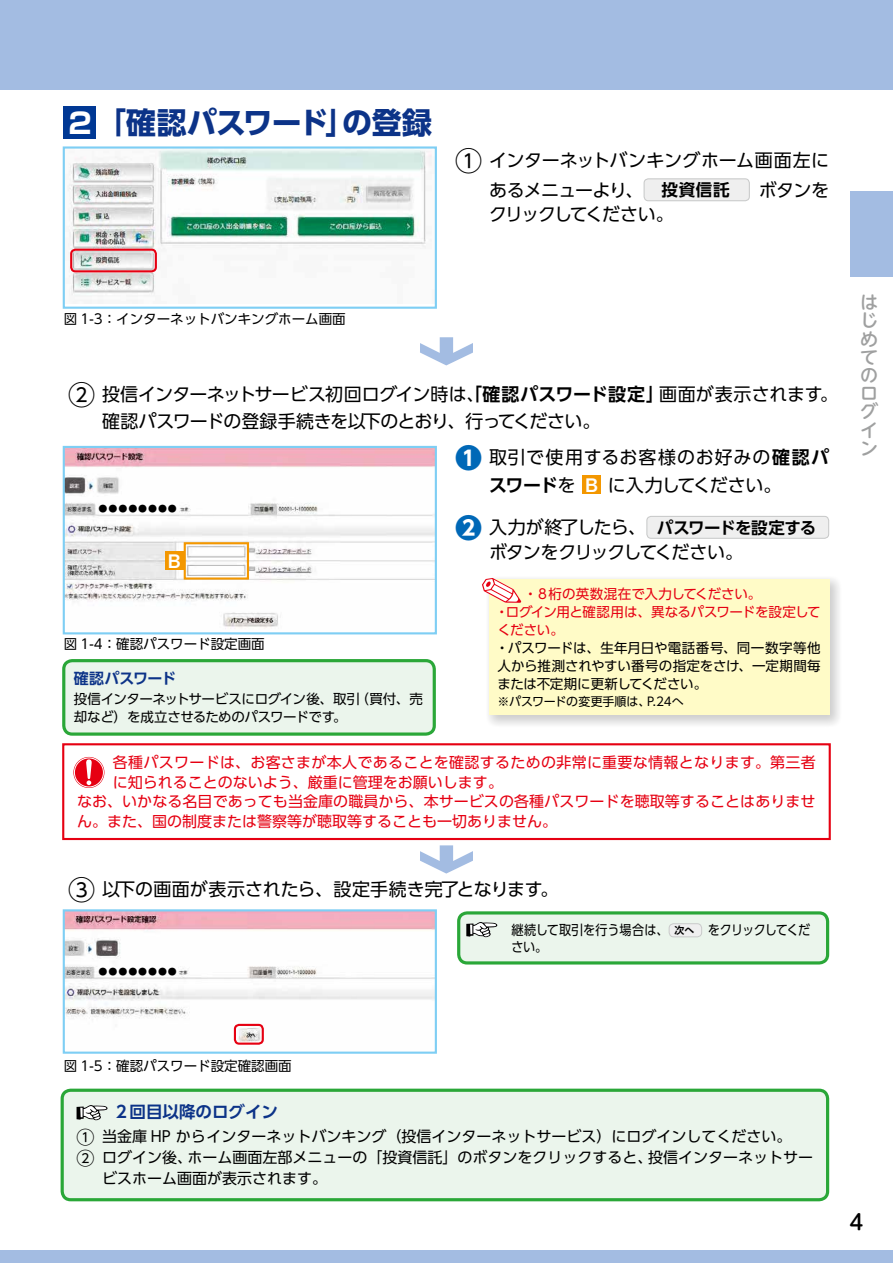
<style>
.page{position:relative;width:893px;height:1263px;background:#fff}
.page>*{position:absolute;margin:0;border:0;box-sizing:border-box;transform-origin:0 0}
.t1{font:700 30px "UD Shin Go Pro";letter-spacing:-.015em;color:#0c3388}
.t2{font:500 21px "UD Shin M Go Pro";color:#000}
.t3{font:18.6px "Midashi Go Pro MB31";color:#fff}
.t4{font:18px/29.5px "UD Shin Go Pro";letter-spacing:-.02em;color:#000}
.t5{font:18px/27.3px "UD Shin Go Pro";letter-spacing:.03em;color:#000}
.t6{font:18px "UD Shin Go Pro";letter-spacing:-.065em;color:#000}
.t7{font:18px "UD Shin Go Pro";letter-spacing:-.095em;color:#000}
.t8{font:500 18px "UD Shin M Go Pro";color:#9fa0a0}
.t9{font:700 16.5px "UD Shin Go Pro De";letter-spacing:-.035em;color:#000}
.t10{font:700 16.5px "UD Shin Go Pro De";color:#0c3388}
.t11{font:15px "UD Shin Go Pro";letter-spacing:.005em;color:#e60012}
.t12{font:15px "UD Shin Go Pro";color:#000}
.t13{font:700 15px "UD Shin Go Pro De";letter-spacing:-.02em;color:#0c3388}
.t14{font:13.5px/18px "UD Shin Go Pro";color:#000;text-align:justify}
.t15{font:13.5px/18px "UD Shin Go Pro";letter-spacing:-.025em;color:#000}
.t16{font:13.5px/18px "UD Shin Go Pro";letter-spacing:-.025em;color:#e60012}
.t17{font:13.5px/17.1px "UD Shin Go Pro";letter-spacing:-.02em;color:#000;scale:.9 1}
.t18{font:12px "UD Shin Go Pro";letter-spacing:-.01em;color:#000}
.t19{font:9px "Koz Min Pro";color:#000}
.s1{font-family:"Shin Go Pro";font-size:28.5px;color:#fff}
.s2{font-size:27px}
.s3{font-family:"UD Shin Go Pro De";font-weight:700;font-size:16.5px}
.s4{font-family:"UD Shin Go Pro De";font-weight:700}
.s5{font-weight:700;font-size:27px;color:#0068b7}
.s6{font-family:"Midashi Go Pro MB31";font-size:18.6px;color:#fff}
.s7{font-family:"UD Shin Go Pro";font-size:27px;color:#0068b7}
.s8{font-family:"UD Shin Go Pro";font-weight:400;font-size:18px}
.s9{font-family:"UD Shin Go Pro De";font-weight:700;font-size:9.9px}
.s10{font-size:18px}
</style>
<div class="page">
<div style="left:0;top:1250px;width:893px;height:13px;background:#a3bce2"></div>
<div style="left:0;top:0;width:893px;height:89px;background:#a3bce2"></div>
<div style="left:850px;top:191px;width:43px;height:85px;background:#a3bce2"></div>
<img style="left:68px;top:149px;width:364px;height:147px">
<div style="left:63px;top:146px;width:374px;height:163px;border:2px solid #7ecef4"></div>
<img style="left:66px;top:449px;width:368px;height:180px">
<div style="left:63px;top:446px;width:374px;height:188px;border:2px solid #7ecef4"></div>
<img style="left:66px;top:912px;width:368px;height:130px">
<div style="left:63px;top:909px;width:374px;height:145px;border:2px solid #7ecef4"></div>
<div style="left:64px;top:106px;width:32px;height:33px;background:#003894"></div>
<div style="left:644px;top:179px;width:105px;height:22px;background:#efefef;border-radius:4px"></div>
<div style="left:644px;top:178px;width:106px;height:23px;border:1px solid #c9caca;border-radius:4px"></div>
<div style="left:582px;top:475px;width:19px;height:19px;background:#f39700"></div>
<div style="left:647px;top:516px;width:182px;height:22px;background:#efefef;border-radius:4px"></div>
<div style="left:646px;top:516px;width:183px;height:23px;border:1px solid #c9caca;border-radius:4px"></div>
<div style="left:62px;top:743px;width:769px;height:97px;border:2px solid #e60012"></div>
<svg style="left:73px;top:757px;width:31px;height:31px"></svg>
<div style="left:165px;top:551px;width:19px;height:19px;background:#f39700"></div>
<div style="left:64px;top:661px;width:370px;height:73px;background:#ebf5ec;border-radius:9px"></div>
<div style="left:62px;top:659px;width:374px;height:77px;border:3px solid #2aa738;border-radius:9px"></div>
<div style="left:459px;top:913px;width:369px;height:50px;background:#ebf5ec;border-radius:9px"></div>
<svg style="left:466px;top:922px;width:31px;height:15px"></svg>
<div style="left:669px;top:924px;width:33px;height:13px;background:#efefef;border-radius:5px"></div>
<div style="left:669px;top:923px;width:33px;height:14px;border:1px solid #c9caca;border-radius:5px"></div>
<div style="left:457px;top:911px;width:372px;height:53px;border:3px solid #2aa738;border-radius:9px"></div>
<svg style="left:488px;top:578px;width:351px;height:147px"></svg>
<div style="left:489px;top:579px;width:340px;height:136px;background:#fffbc7"></div>
<svg style="left:482px;top:578px;width:39px;height:25px"></svg>
<div style="left:62px;top:1090px;width:766px;height:110px;background:#ebf5ec;border-radius:9px"></div>
<svg style="left:77px;top:1105px;width:31px;height:15px"></svg>
<div style="left:61px;top:1089px;width:768px;height:112px;border:3px solid #2aa738;border-radius:9px"></div>
<svg style="left:420px;top:845px;width:53px;height:28px"></svg>
<svg style="left:420px;top:337px;width:53px;height:28px"></svg>
<div style="left:184px;top:542px;width:65px;height:38px;border:2px solid #f39700"></div>
<div style="left:70px;top:249px;width:87px;height:23px;border:2px solid #e60012;border-radius:4px"></div>
<div style="left:234px;top:1024px;width:30px;height:21px;border:2px solid #e60012;border-radius:4px"></div>
<h1 class="t1" style="left:68px;top:98px;width:365px"><span class="s1">2</span> 「確認パスワード」の登録</h1>
<p class="t4" style="left:489px;top:145px;width:342px;text-indent:-34px"><span class="s2">①</span> インターネットバンキングホーム画面左にあるメニューより、 <span class="s3">投資信託</span></p>
<p class="t4" style="left:759px;top:174px;width:72px">ボタンを</p>
<p class="t7" style="left:489px;top:200px;width:186px">クリックしてください。</p>
<p class="t14" style="left:64px;top:310px;width:283px">図 1-3：インターネットバンキングホーム画面</p>
<p class="t4" style="left:102px;top:380px;width:738px;line-height:27px;text-indent:-34px"><span class="s2">②</span> 投信インターネットサービス初回ログイン時は<span class="s4">「</span>、<span class="s4">確認パスワード設定」</span>画面が表示されます。確認パスワードの登録手続きを以下のとおり、行ってください。</p>
<p class="t5" style="left:489px;top:443px;width:342px;text-indent:-34px"><span class="s5">❶</span> 取引で使用するお客様のお好みの<span class="s4">確認パスワード</span>を <span class="s6">B</span> に入力してください。</p>
<p class="t9" style="left:455px;top:514px;width:363px"><span class="s7">❷</span> <span class="s8">入力が終了したら、</span> パスワードを設定する</p>
<p class="t6" style="left:489px;top:537px;width:256px">ボタンをクリックしてください。</p>
<p class="t19" style="left:99px;top:503px;width:80px">●●●●●●●●</p>
<p class="t3" style="left:168px;top:546px;width:14px">B</p>
<p class="t14" style="left:64px;top:634px;width:202px">図 1-4：確認パスワード設定画面</p>
<p class="t13" style="left:74px;top:666px;width:104px">確認パスワード</p>
<p class="t15" style="left:74px;top:689px;width:351px">投信インターネットサービスにログイン後、取引（買付、売却など）を成立させるためのパスワードです。</p>
<p class="t16" style="left:495px;top:585px;width:327px;text-indent:29px">・８桁の英数混在で入力してください。<br>・ログイン用と確認用は、異なるパスワードを設定してください。</p>
<p class="t14" style="left:495px;top:639px;width:327px">・パスワードは、生年月日や電話番号、同一数字等他人から推測されやすい番号の指定をさけ、一定期間毎または不定期に更新してください。</p>
<p class="t18" style="left:497px;top:692px;width:188px">※パスワードの変更手順は、P.24へ</p>
<p class="t11" style="left:113px;top:750px;width:704px">各種パスワードは、お客さまが本人であることを確認するための非常に重要な情報となります。第三者</p>
<p class="t11" style="left:113px;top:770px;width:391px">に知られることのないよう、厳重に管理をお願いします。</p>
<p class="t11" style="left:77px;top:789px;width:740px">なお、いかなる名目であっても当金庫の職員から、本サービスの各種パスワードを聴取等することはありませ</p>
<p class="t11" style="left:77px;top:809px;width:481px">ん。また、国の制度または警察等が聴取等することも一切ありません。</p>
<p class="t4" style="left:68px;top:874px;width:492px"><span class="s2">③</span> 以下の画面が表示されたら、設定手続き完了となります。</p>
<p class="t19" style="left:99px;top:965px;width:80px">●●●●●●●●</p>
<p class="t17" style="left:511px;top:921px;width:334px">継続して取引を行う場合は、 <span class="s9">次へ</span> をクリックしてください。</p>
<p class="t8" style="left:860px;top:288px;width:19px">は</p>
<p class="t8" style="left:860px;top:306px;width:19px">じ</p>
<p class="t8" style="left:860px;top:324px;width:19px">め</p>
<p class="t8" style="left:860px;top:342px;width:19px">て</p>
<p class="t8" style="left:860px;top:360px;width:19px">の</p>
<p class="t8" style="left:860px;top:379px;width:19px">ロ</p>
<p class="t8" style="left:860px;top:397px;width:19px">グ</p>
<p class="t8" style="left:860px;top:415px;width:19px">イ</p>
<p class="t8" style="left:860px;top:433px;width:19px">ン</p>
<p class="t14" style="left:64px;top:1056px;width:229px">図 1-5：確認パスワード設定確認画面</p>
<p class="t10" style="left:113px;top:1098px;width:166px">２回目以降のログイン</p>
<p class="t12" style="left:77px;top:1124px;width:717px"><span class="s10">①</span> 当金庫 HP からインターネットバンキング（投信インターネットサービス）にログインしてください。</p>
<p class="t12" style="left:77px;top:1145px;width:738px"><span class="s10">②</span> ログイン後、ホーム画面左部メニューの「投資信託」のボタンをクリックすると、投信インターネットサー</p>
<p class="t12" style="left:102px;top:1166px;width:227px">ビスホーム画面が表示されます。</p>
<h2 class="t2" style="left:849px;top:1204px;width:15px">4</h2>
</div>
